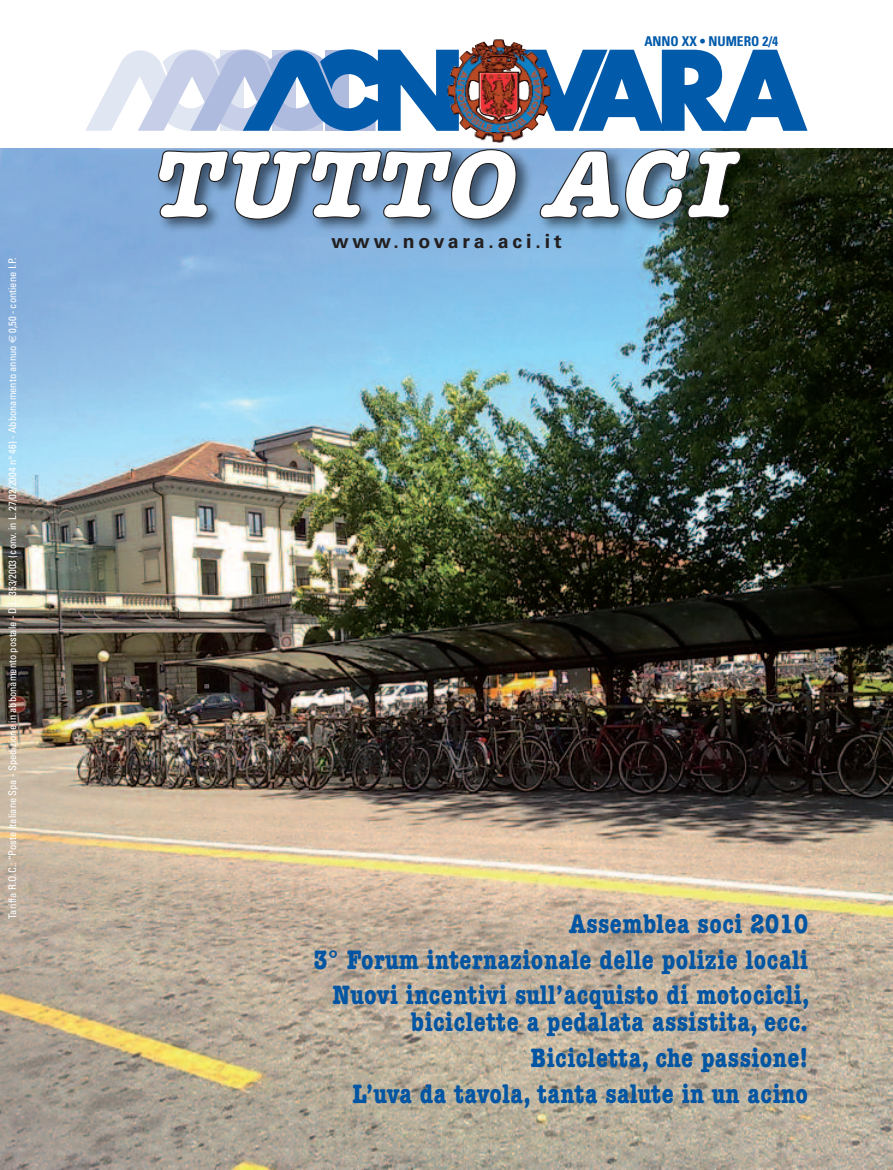
<style>
.page{position:relative;width:893px;height:1170px;background:#fff}
.page>*{position:absolute;margin:0;border:0;box-sizing:border-box;transform-origin:0 0}
.t1{font:italic 700 96px "American Typewriter";color:#fff}
.t2{font:700 condensed 27px/35.5px "American Typewriter";letter-spacing:.02em;color:#0155a2;text-align:right}
.t3{font:700 19.5px "Univers";letter-spacing:.2em;color:#231f20}
.t4{font:700 condensed 13.5px "Univers";color:#015aaa}
.t5{font:condensed 10.5px "Univers";color:#fff}
.s1{font-family:"Euro Sans";font-stretch:normal}
</style>
<div class="page">
<img style="left:460px;top:39px;width:60px;height:93px">
<svg style="left:520px;top:49px;width:288px;height:83px"></svg>
<svg style="left:85px;top:49px;width:375px;height:82px"></svg>
<img style="left:510px;top:42px;width:25px;height:13px">
<img style="left:0;top:149px;width:893px;height:1020px">
<img style="left:100px;top:132px;width:705px;height:195px">
<p class="t5" style="left:6px;top:918px;width:662px;rotate:-90deg">Tariffa R.O.C.: “Poste Italiane Spa - Spedizione in abbonamento postale - D.L. 353/2003 (conv. in L. 27/02/2004 n° 46) - Abbonamento annuo <span class="s1">€</span> 0,50 - contiene I.P.</p>
<p class="t4" style="left:644px;top:33px;width:135px">ANNO XX • NUMERO 2/4</p>
<h1 class="t1" style="left:149px;top:128px;width:606px">TUTTO ACI</h1>
<p class="t3" style="left:331px;top:230px;width:232px">www.novara.aci.it</p>
<p class="t2" style="left:313px;top:906px;width:498px">Assemblea soci 2010<br>3° Forum internazionale delle polizie locali<br>Nuovi incentivi sull’acquisto di motocicli,</p>
<p class="t2" style="left:353px;top:1004px;width:457px">biciclette a pedalata assistita, ecc.<br>Bicicletta, che passione!<br>L’uva da tavola, tanta salute in un acino</p>
</div>
